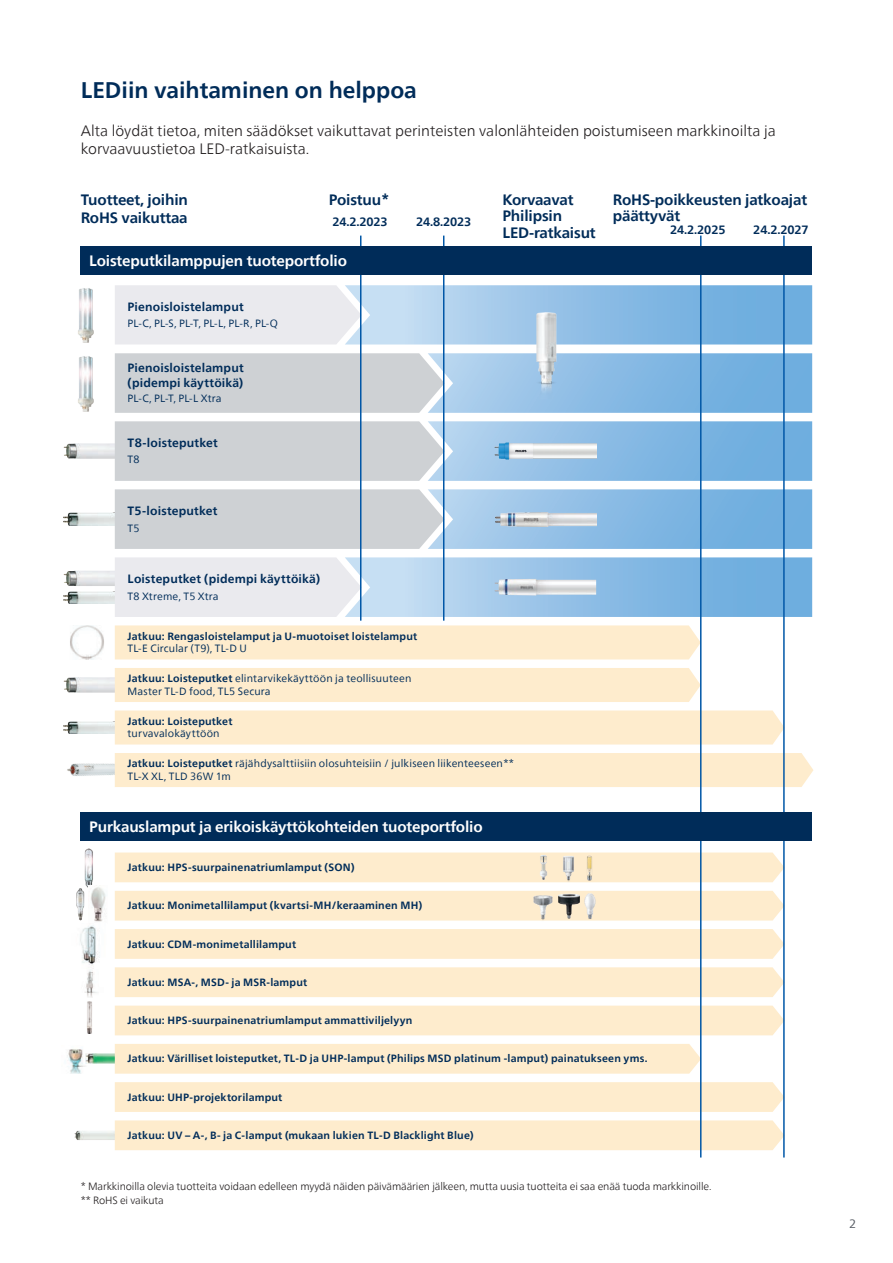
<style>
.page{position:relative;width:893px;height:1263px;background:#fff}
.page>*{position:absolute;margin:0;border:0;box-sizing:border-box;transform-origin:0 0}
.t1{font:700 22.5px "Neue Frutiger World";color:#002c59}
.platte_tekst{font:300 15px/18px "Neue Frutiger World";color:#231f20}
.platte_tekst-2{font:700 15px/16.5px "Neue Frutiger World";letter-spacing:-.01em;color:#002c59}
.platte_tekst-3{font:700 15px "Neue Frutiger World";letter-spacing:-.01em;color:#fff}
._01_Body_Copy{font:700 12px/14.4px "Neue Frutiger World";letter-spacing:.015em;color:#002c59}
.platte_tekst-4{font:700 12px "Neue Frutiger World";letter-spacing:-.01em;color:#002c59}
.t2{font:12px "Neue Frutiger World";color:#52575f}
._01_Body_Copy-2{font:700 10.5px "Neue Frutiger World";letter-spacing:.02em;color:#002c59}
._01_Body_Copy-3{font:10.5px/12.6px "Neue Frutiger World";letter-spacing:.015em;color:#002c59}
.platte_tekst-5{font:300 10.5px/13.6px "Neue Frutiger World";letter-spacing:-.01em;color:#231f20}
.s1{font-weight:700}
</style>
<div class="page">
<img style="left:67px;top:1049px;width:22px;height:25px">
<img style="left:78px;top:288px;width:16px;height:55px">
<img style="left:78px;top:356px;width:16px;height:56px">
<img style="left:70px;top:625px;width:34px;height:34px">
<img style="left:67px;top:762px;width:48px;height:14px">
<img style="left:84px;top:848px;width:9px;height:40px">
<img style="left:89px;top:885px;width:17px;height:37px">
<img style="left:76px;top:887px;width:11px;height:34px">
<img style="left:80px;top:925px;width:20px;height:44px">
<img style="left:84px;top:970px;width:14px;height:27px">
<img style="left:87px;top:1001px;width:5px;height:32px">
<img style="left:86px;top:1054px;width:29px;height:10px">
<img style="left:74px;top:1130px;width:41px;height:11px">
<img style="left:64px;top:513px;width:51px;height:12px">
<img style="left:64px;top:591px;width:51px;height:13px">
<img style="left:64px;top:721px;width:51px;height:13px">
<img style="left:64px;top:443px;width:51px;height:16px">
<img style="left:64px;top:571px;width:51px;height:15px">
<img style="left:64px;top:677px;width:51px;height:16px">
<svg style="left:115px;top:421px;width:697px;height:60px;background:#abc6dc"></svg>
<svg style="left:115px;top:285px;width:697px;height:59px;background:#b4d1e9"></svg>
<svg style="left:115px;top:353px;width:697px;height:60px;background:#acc6dc"></svg>
<div style="left:115px;top:625px;width:585px;height:34px;background:#feeccd"></div>
<div style="left:115px;top:710px;width:668px;height:34px;background:#feeccd"></div>
<div style="left:115px;top:852px;width:668px;height:30px;background:#feeccd"></div>
<div style="left:115px;top:891px;width:668px;height:29px;background:#feeccd"></div>
<div style="left:115px;top:929px;width:668px;height:30px;background:#feeccd"></div>
<div style="left:115px;top:1082px;width:668px;height:30px;background:#feeccd"></div>
<div style="left:115px;top:967px;width:668px;height:30px;background:#feeccd"></div>
<div style="left:115px;top:1120px;width:668px;height:30px;background:#feeccd"></div>
<div style="left:115px;top:1005px;width:668px;height:30px;background:#feeccd"></div>
<div style="left:115px;top:1044px;width:585px;height:30px;background:#feeccd"></div>
<div style="left:115px;top:668px;width:585px;height:34px;background:#feeccd"></div>
<div style="left:115px;top:753px;width:698px;height:34px;background:#feeccd"></div>
<svg style="left:115px;top:489px;width:697px;height:60px;background:#abc6dd"></svg>
<svg style="left:115px;top:557px;width:697px;height:60px;background:#b3d0e9"></svg>
<hr style="left:360px;top:236px;width:1px;height:385px;background:#0157a7">
<hr style="left:700px;top:236px;width:1px;height:921px;background:#0157a7">
<hr style="left:443px;top:236px;width:1px;height:385px;background:#0157a7">
<hr style="left:783px;top:236px;width:2px;height:921px;background:#0157a7">
<div style="left:81px;top:812px;width:731px;height:29px;background:#002c59"></div>
<div style="left:81px;top:246px;width:731px;height:29px;background:#002c59"></div>
<img style="left:495px;top:512px;width:101px;height:14px">
<img style="left:490px;top:439px;width:106px;height:24px">
<img style="left:495px;top:579px;width:101px;height:16px">
<img style="left:513px;top:285px;width:66px;height:126px">
<img style="left:540px;top:855px;width:7px;height:25px">
<img style="left:561px;top:852px;width:15px;height:31px">
<img style="left:583px;top:852px;width:13px;height:31px">
<img style="left:557px;top:892px;width:23px;height:28px">
<img style="left:531px;top:893px;width:24px;height:28px">
<img style="left:583px;top:893px;width:14px;height:27px">
<p class="t1" style="left:81px;top:71px;width:338px">LEDiin vaihtaminen on helppoa</p>
<p class="platte_tekst" style="left:81px;top:122px;width:696px">Alta löydät tietoa, miten säädökset vaikuttavat perinteisten valonlähteiden poistumiseen markkinoilta ja korvaavuustietoa LED-ratkaisuista.</p>
<p class="platte_tekst-2" style="left:81px;top:191px;width:109px;line-height:18px">Tuotteet, joihin<br>RoHS vaikuttaa</p>
<p class="platte_tekst-2" style="left:329px;top:191px;width:62px">Poistuu*</p>
<p class="platte_tekst-4" style="left:332px;top:211px;width:57px">24.2.2023</p>
<p class="platte_tekst-3" style="left:89px;top:248px;width:259px">Loisteputkilamppujen tuoteportfolio</p>
<p class="_01_Body_Copy" style="left:128px;top:300px;width:118px">Pienoisloistelamput</p>
<p class="_01_Body_Copy-3" style="left:128px;top:317px;width:152px">PL-C, PL-S, PL-T, PL-L, PL-R, PL-Q</p>
<p class="_01_Body_Copy" style="left:128px;top:361px;width:118px">Pienoisloistelamput (pidempi käyttöikä)</p>
<p class="_01_Body_Copy-3" style="left:128px;top:392px;width:96px">PL-C, PL-T, PL-L Xtra</p>
<p class="_01_Body_Copy" style="left:128px;top:436px;width:92px">T8-loisteputket</p>
<p class="_01_Body_Copy-3" style="left:128px;top:453px;width:14px">T8</p>
<p class="_01_Body_Copy" style="left:128px;top:503px;width:91px">T5-loisteputket</p>
<p class="_01_Body_Copy-3" style="left:128px;top:522px;width:13px">T5</p>
<p class="_01_Body_Copy" style="left:128px;top:571px;width:194px">Loisteputket (pidempi käyttöikä)</p>
<p class="_01_Body_Copy-3" style="left:128px;top:590px;width:93px">T8 Xtreme, T5 Xtra</p>
<p class="platte_tekst-4" style="left:416px;top:211px;width:57px">24.8.2023</p>
<p class="_01_Body_Copy-2" style="left:128px;top:627px;width:291px">Jatkuu: Rengasloistelamput ja U-muotoiset loistelamput</p>
<p class="_01_Body_Copy-3" style="left:128px;top:643px;width:121px">TL-E Circular (T9), TL-D U</p>
<p class="_01_Body_Copy-3" style="left:128px;top:672px;width:285px"><span class="s1">Jatkuu: Loisteputket</span> elintarvikekäyttöön ja teollisuuteen<br>Master TL-D food, TL5 Secura</p>
<p class="_01_Body_Copy-2" style="left:128px;top:712px;width:106px">Jatkuu: Loisteputket</p>
<p class="_01_Body_Copy-3" style="left:128px;top:728px;width:94px">turvavalokäyttöön</p>
<p class="platte_tekst-2" style="left:502px;top:191px;width:95px">Korvaavat<br>Philipsin<br>LED-ratkaisut</p>
<p class="platte_tekst-2" style="left:613px;top:191px;width:196px">RoHS-poikkeusten jatkoajat päättyvät</p>
<p class="platte_tekst-4" style="left:670px;top:219px;width:57px">24.2.2025</p>
<p class="platte_tekst-4" style="left:753px;top:219px;width:57px">24.2.2027</p>
<p class="_01_Body_Copy-3" style="left:128px;top:757px;width:388px"><span class="s1">Jatkuu: Loisteputket</span> räjähdysalttiisiin olosuhteisiin / julkiseen liikenteeseen**<br>TL-X XL, TLD 36W 1m</p>
<p class="platte_tekst-3" style="left:89px;top:813px;width:395px">Purkauslamput ja erikoiskäyttökohteiden tuoteportfolio</p>
<p class="_01_Body_Copy-2" style="left:128px;top:858px;width:228px">Jatkuu: HPS-suurpainenatriumlamput (SON)</p>
<p class="_01_Body_Copy-2" style="left:128px;top:896px;width:296px">Jatkuu: Monimetallilamput (kvartsi-MH/keraaminen MH)</p>
<p class="_01_Body_Copy-2" style="left:128px;top:935px;width:170px">Jatkuu: CDM-monimetallilamput</p>
<p class="_01_Body_Copy-2" style="left:128px;top:973px;width:181px">Jatkuu: MSA-, MSD- ja MSR-lamput</p>
<p class="_01_Body_Copy-2" style="left:128px;top:1011px;width:286px">Jatkuu: HPS-suurpainenatriumlamput ammattiviljelyyn</p>
<p class="_01_Body_Copy-2" style="left:128px;top:1049px;width:521px">Jatkuu: Värilliset loisteputket, TL-D ja UHP-lamput (Philips MSD platinum -lamput) painatukseen yms.</p>
<p class="_01_Body_Copy-2" style="left:128px;top:1088px;width:156px">Jatkuu: UHP-projektorilamput</p>
<p class="_01_Body_Copy-2" style="left:128px;top:1126px;width:347px">Jatkuu: UV – A-, B- ja C-lamput (mukaan lukien TL-D Blacklight Blue)</p>
<p class="platte_tekst-5" style="left:81px;top:1180px;width:632px">* Markkinoilla olevia tuotteita voidaan edelleen myydä näiden päivämäärien jälkeen, mutta uusia tuotteita ei saa enää tuoda markkinoille. ** RoHS ei vaikuta</p>
<p class="t2" style="left:849px;top:1215px;width:8px">2</p>
</div>
